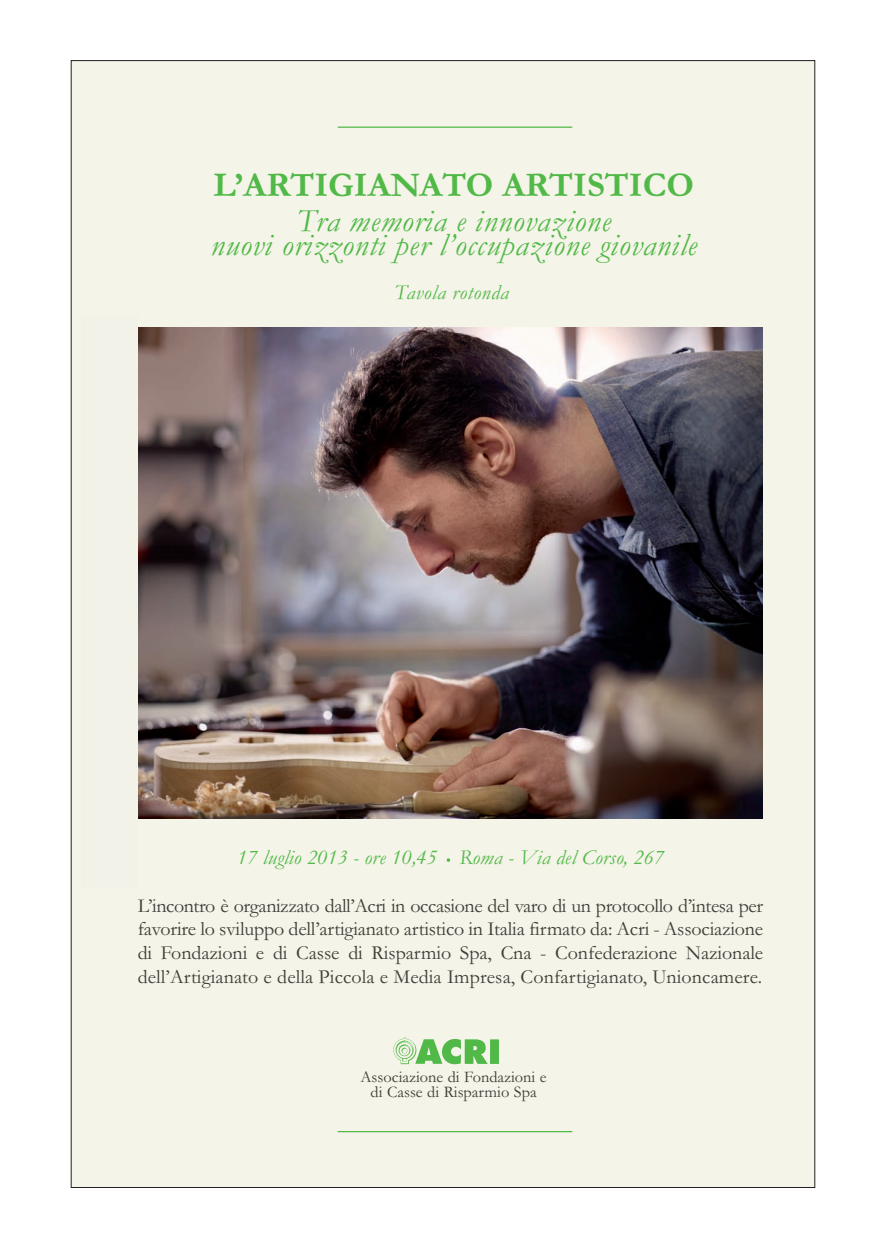
<style>
.page{position:relative;width:886px;height:1241px;background:#fff}
.page>*{position:absolute;margin:0;border:0;box-sizing:border-box;transform-origin:0 0}
.t1{font:700 35px "Garamond";color:#51b948}
.t2{font:italic 32.5px/23.8px "Garamond";letter-spacing:.025em;color:#51b948;text-align:center}
.t3{font:italic 21.25px "Garamond";letter-spacing:.01em;color:#51b948}
.t4{font:20px/23.8px "Garamond";letter-spacing:.005em;color:#3e3d39;text-align:justify}
.t5{font:16.38px/15px "Garamond";color:#3e3d39;text-align:center}
</style>
<div class="page">
<div style="left:71px;top:61px;width:744px;height:1126px;background:#f5f4e8"></div>
<div style="left:490px;top:1039px;width:9px;height:24px;background:#51b948"></div>
<svg style="left:393px;top:1037px;width:95px;height:27px"></svg>
<hr style="left:338px;top:126px;width:234px;height:2px;background:#51b948">
<hr style="left:338px;top:1130px;width:234px;height:1px;background:#51b948">
<img style="left:138px;top:327px;width:624px;height:491px">
<h1 class="t1" style="left:214px;top:171px;width:482px">L’ARTIGIANATO ARTISTICO</h1>
<h2 class="t2" style="left:211px;top:213px;width:488px">Tra memoria e innovazione<br>nuovi orizzonti per l’occupazione giovanile</h2>
<p class="t3" style="left:394px;top:285px;width:116px">Tavola rotonda</p>
<p class="t3" style="left:237px;top:850px;width:428px">17 luglio 2013 - ore 10,45 Roma - Via del Corso, 267</p>
<p class="t4" style="left:138px;top:895px;width:627px">L’incontro è organizzato dall’Acri in occasione del varo di un protocollo d’intesa per favorire lo sviluppo dell’artigianato artistico in Italia firmato da: Acri - Associazione di Fondazioni e di Casse di Risparmio Spa, Cna - Confederazione Nazionale dell’Artigianato e della Piccola e Media Impresa, Confartigianato, Unioncamere.</p>
<p class="t5" style="left:360px;top:1070px;width:188px">Associazione di Fondazioni e di Casse di Risparmio Spa</p>
</div>
